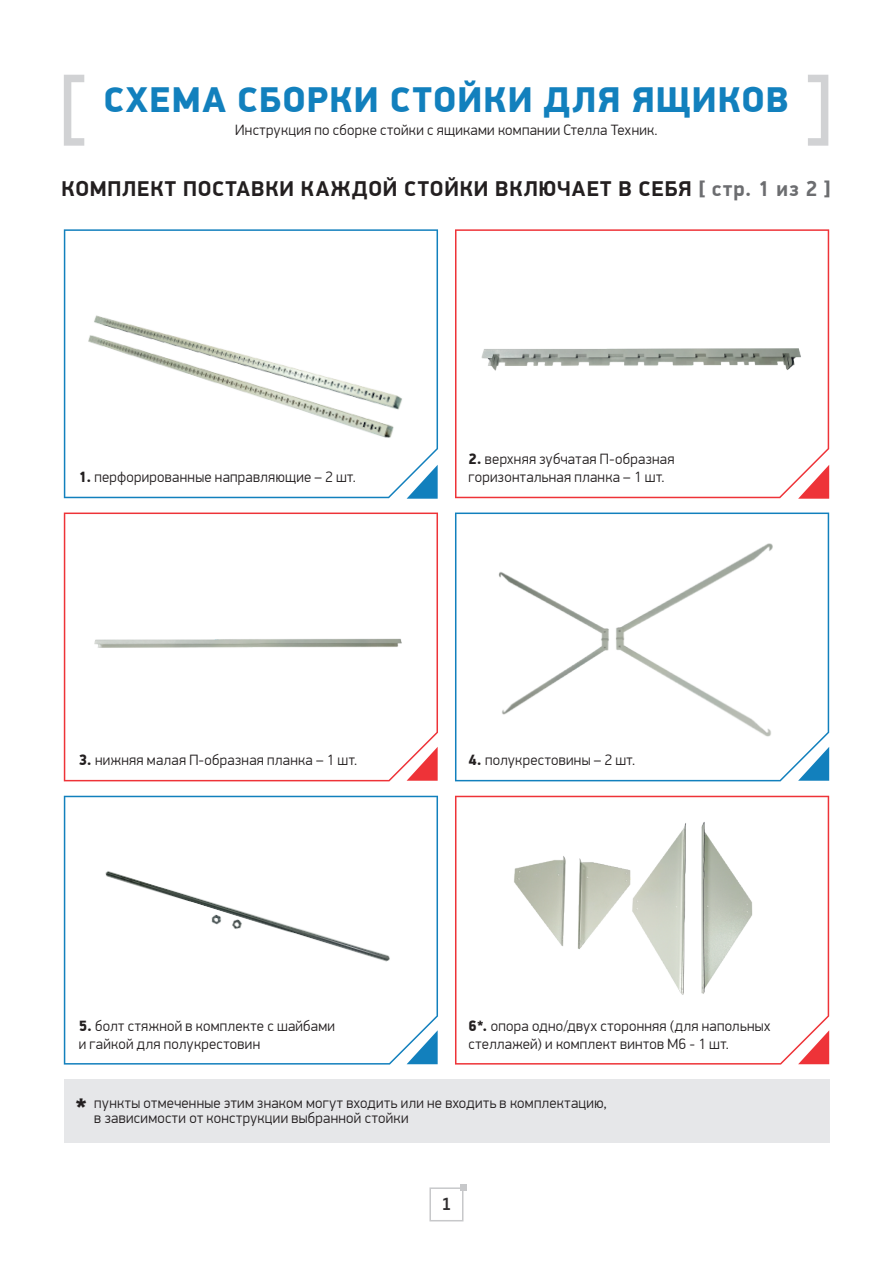
<style>
.page{position:relative;width:893px;height:1263px;background:#fff}
.page>*{position:absolute;margin:0;border:0;box-sizing:border-box;transform-origin:0 0}
.t1{font:900 36px "PF Din Display Pro";letter-spacing:.035em;color:#1280bd}
.t2{font:700 21.6px "PF Din Display Pro";letter-spacing:.04em;color:#231f20}
.t3{font:500 18px "Muller";color:#312f30}
.t4{font:300 15px/18px "PF Din Display Pro";letter-spacing:.02em;color:#231f20}
.s1{font-weight:900;color:#6c6d70}
.s2{color:#6c6d70}
.s3{font-weight:900}
</style>
<div class="page">
<div style="left:64px;top:1079px;width:765px;height:64px;background:#e6e7e9"></div>
<svg style="left:455px;top:229px;width:374px;height:269px"></svg>
<svg style="left:64px;top:520px;width:374px;height:261px"></svg>
<svg style="left:455px;top:512px;width:374px;height:269px"></svg>
<svg style="left:64px;top:796px;width:374px;height:268px"></svg>
<svg style="left:455px;top:796px;width:374px;height:268px"></svg>
<svg style="left:798px;top:465px;width:31px;height:34px"></svg>
<svg style="left:407px;top:1030px;width:31px;height:34px"></svg>
<svg style="left:798px;top:1030px;width:31px;height:34px"></svg>
<svg style="left:407px;top:747px;width:31px;height:34px"></svg>
<svg style="left:798px;top:747px;width:31px;height:34px"></svg>
<svg style="left:64px;top:75px;width:20px;height:71px"></svg>
<svg style="left:808px;top:75px;width:20px;height:71px"></svg>
<svg style="left:429px;top:1187px;width:34px;height:34px"></svg>
<div style="left:460px;top:1184px;width:7px;height:6px;background:#c7c8ca"></div>
<img style="left:63px;top:229px;width:375px;height:291px">
<img style="left:467px;top:302px;width:350px;height:114px">
<img style="left:80px;top:598px;width:342px;height:98px">
<img style="left:484px;top:532px;width:305px;height:214px">
<img style="left:74px;top:825px;width:344px;height:195px">
<img style="left:500px;top:814px;width:287px;height:188px">
<h1 class="t1" style="left:103px;top:78px;width:687px">СХЕМА СБОРКИ СТОЙКИ ДЛЯ ЯЩИКОВ</h1>
<p class="t4" style="left:235px;top:122px;width:424px">Инструкция по сборке стойки с ящиками компании Стелла Техник.</p>
<h2 class="t2" style="left:62px;top:176px;width:771px">КОМПЛЕКТ ПОСТАВКИ КАЖДОЙ СТОЙКИ ВКЛЮЧАЕТ В СЕБЯ <span class="s1">[</span> <span class="s2">стр. 1 из 2</span> <span class="s1">]</span></h2>
<p class="t4" style="left:79px;top:468px;width:278px"><span class="s3">1.</span> перфорированные направляющие – 2 шт.</p>
<p class="t4" style="left:468px;top:450px;width:208px"><span class="s3">2.</span> верхняя зубчатая П-образная горизонтальная планка – 1 шт.</p>
<p class="t4" style="left:79px;top:751px;width:280px"><span class="s3">3.</span> нижняя малая П-образная планка – 1 шт.</p>
<p class="t4" style="left:468px;top:751px;width:168px"><span class="s3">4.</span> полукрестовины – 2 шт.</p>
<p class="t4" style="left:79px;top:1017px;width:258px"><span class="s3">5.</span> болт стяжной в комплекте с шайбами и гайкой для полукрестовин</p>
<p class="t4" style="left:468px;top:1017px;width:303px"><span class="s3">6*.</span> опора одно/двух сторонняя (для напольных стеллажей) и комплект винтов М6 - 1 шт.</p>
<p class="t4" style="left:75px;top:1095px;width:534px;line-height:15px;text-indent:20px">пункты отмеченные этим знаком могут входить или не входить в комплектацию, <sup>*</sup> в зависимости от конструкции выбранной стойки</p>
<p class="t3" style="left:442px;top:1192px;width:9px">1</p>
</div>
